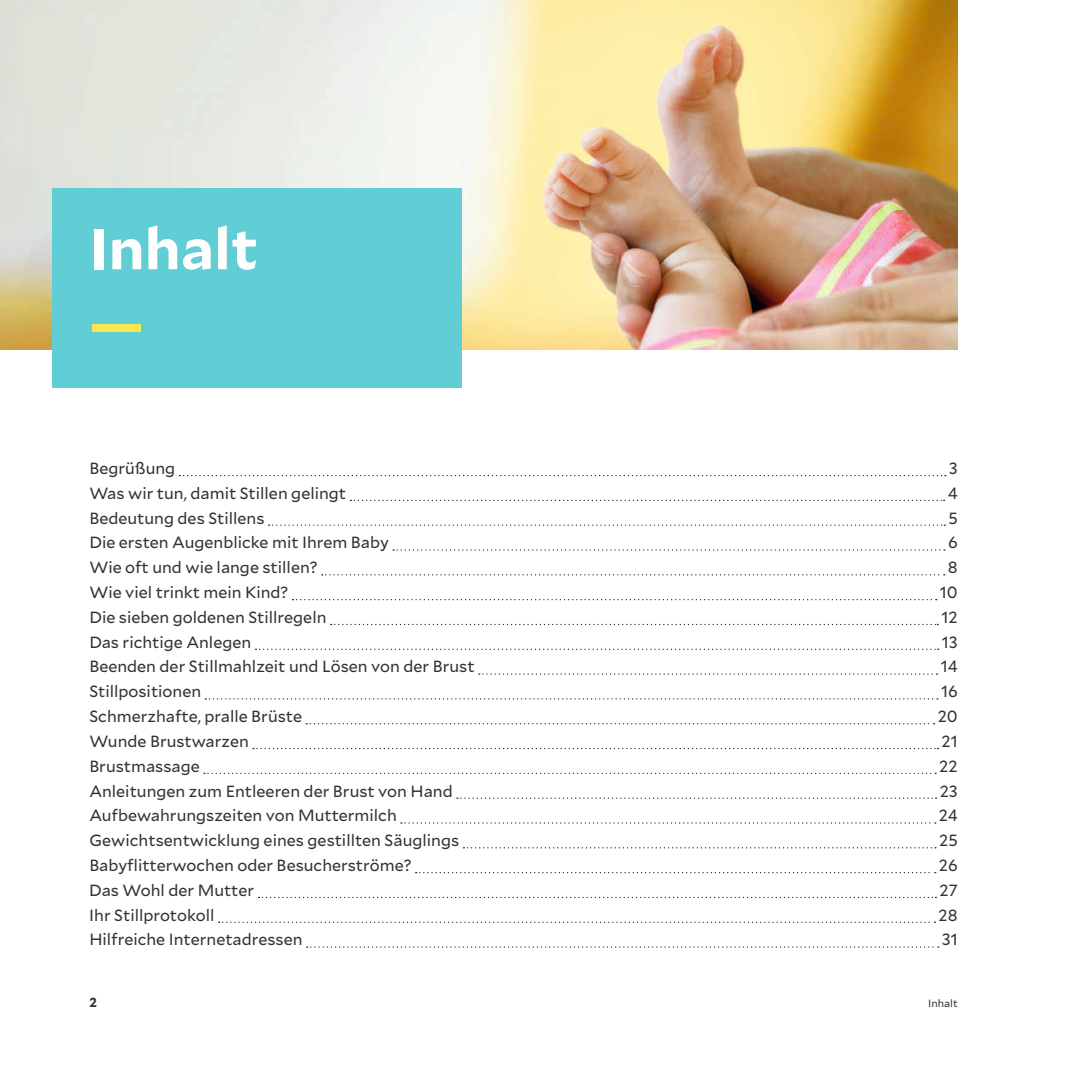
<style>
.page{position:relative;width:1072px;height:1072px;background:#fff}
.page>*{position:absolute;margin:0;border:0;box-sizing:border-box;transform-origin:0 0}
.t1{font:700 57.75px "Mallory";color:#fff}
.t2{font:700 57.75px "Mallory";color:#fae851}
.t3{font:16.1px "Mallory";color:#323232}
.t4{font:700 13.12px "Mallory";color:#323232}
.t5{font:10.5px "Mallory";letter-spacing:.005em;color:#323232}
</style>
<div class="page">
<img style="left:0;top:0;width:957px;height:349px">
<svg style="left:179px;top:475px;width:766px;height:1px"></svg>
<svg style="left:350px;top:500px;width:594px;height:1px"></svg>
<svg style="left:269px;top:524px;width:676px;height:2px"></svg>
<svg style="left:393px;top:549px;width:552px;height:1px"></svg>
<svg style="left:322px;top:574px;width:622px;height:1px"></svg>
<svg style="left:292px;top:599px;width:644px;height:1px"></svg>
<svg style="left:330px;top:624px;width:608px;height:1px"></svg>
<svg style="left:255px;top:648px;width:683px;height:2px"></svg>
<svg style="left:479px;top:673px;width:458px;height:1px"></svg>
<svg style="left:205px;top:698px;width:733px;height:1px"></svg>
<svg style="left:306px;top:723px;width:628px;height:1px"></svg>
<svg style="left:253px;top:748px;width:685px;height:1px"></svg>
<svg style="left:204px;top:772px;width:732px;height:2px"></svg>
<svg style="left:457px;top:797px;width:479px;height:1px"></svg>
<svg style="left:401px;top:822px;width:534px;height:1px"></svg>
<svg style="left:463px;top:847px;width:473px;height:1px"></svg>
<svg style="left:415px;top:872px;width:520px;height:1px"></svg>
<svg style="left:258px;top:896px;width:678px;height:2px"></svg>
<svg style="left:219px;top:921px;width:716px;height:1px"></svg>
<svg style="left:307px;top:946px;width:631px;height:1px"></svg>
<div style="left:52px;top:188px;width:409px;height:199px;background:#61ced5"></div>
<h1 class="t1" style="left:90px;top:205px;width:170px">Inhalt</h1>
<h1 class="t2" style="left:90px;top:280px;width:56px">—</h1>
<p class="t3" style="left:89px;top:457px;width:87px">Begrüßung</p>
<p class="t3" style="left:949px;top:457px;width:10px">3</p>
<p class="t3" style="left:89px;top:481px;width:258px">Was wir tun, damit Stillen gelingt</p>
<p class="t3" style="left:947px;top:481px;width:12px">4</p>
<p class="t3" style="left:89px;top:506px;width:177px">Bedeutung des Stillens</p>
<p class="t3" style="left:948px;top:506px;width:11px">5</p>
<p class="t3" style="left:89px;top:531px;width:301px">Die ersten Augenblicke mit Ihrem Baby</p>
<p class="t3" style="left:948px;top:531px;width:11px">6</p>
<p class="t3" style="left:89px;top:556px;width:230px">Wie oft und wie lange stillen?</p>
<p class="t3" style="left:947px;top:556px;width:11px">8</p>
<p class="t3" style="left:89px;top:581px;width:200px">Wie viel trinkt mein Kind?</p>
<p class="t3" style="left:939px;top:581px;width:19px">10</p>
<p class="t3" style="left:89px;top:605px;width:239px">Die sieben goldenen Stillregeln</p>
<p class="t3" style="left:941px;top:605px;width:18px">12</p>
<p class="t3" style="left:89px;top:630px;width:163px">Das richtige Anlegen</p>
<p class="t3" style="left:941px;top:630px;width:17px">13</p>
<p class="t3" style="left:89px;top:655px;width:387px">Beenden der Stillmahlzeit und Lösen von der Brust</p>
<p class="t3" style="left:940px;top:655px;width:19px">14</p>
<p class="t3" style="left:89px;top:680px;width:113px">Stillpositionen</p>
<p class="t3" style="left:941px;top:680px;width:18px">16</p>
<p class="t3" style="left:89px;top:705px;width:214px">Schmerzhafte, pralle Brüste</p>
<p class="t3" style="left:937px;top:705px;width:22px">20</p>
<p class="t3" style="left:89px;top:729px;width:161px">Wunde Brustwarzen</p>
<p class="t3" style="left:941px;top:729px;width:18px">21</p>
<p class="t3" style="left:89px;top:754px;width:112px">Brustmassage</p>
<p class="t3" style="left:939px;top:754px;width:20px">22</p>
<p class="t3" style="left:89px;top:779px;width:365px">Anleitungen zum Entleeren der Brust von Hand</p>
<p class="t3" style="left:939px;top:779px;width:20px">23</p>
<p class="t3" style="left:89px;top:804px;width:309px">Aufbewahrungszeiten von Muttermilch</p>
<p class="t3" style="left:939px;top:804px;width:20px">24</p>
<p class="t3" style="left:89px;top:829px;width:371px">Gewichtsentwicklung eines gestillten Säuglings</p>
<p class="t3" style="left:939px;top:829px;width:20px">25</p>
<p class="t3" style="left:89px;top:853px;width:324px">Babyflitterwochen oder Besucherströme?</p>
<p class="t3" style="left:939px;top:853px;width:20px">26</p>
<p class="t3" style="left:89px;top:878px;width:166px">Das Wohl der Mutter</p>
<p class="t3" style="left:939px;top:878px;width:20px">27</p>
<p class="t3" style="left:89px;top:903px;width:127px">Ihr Stillprotokoll</p>
<p class="t3" style="left:938px;top:903px;width:21px">28</p>
<p class="t3" style="left:89px;top:928px;width:215px">Hilfreiche Internetadressen</p>
<p class="t3" style="left:941px;top:928px;width:17px">31</p>
<p class="t4" style="left:89px;top:992px;width:9px">2</p>
<p class="t5" style="left:928px;top:996px;width:31px">Inhalt</p>
</div>
